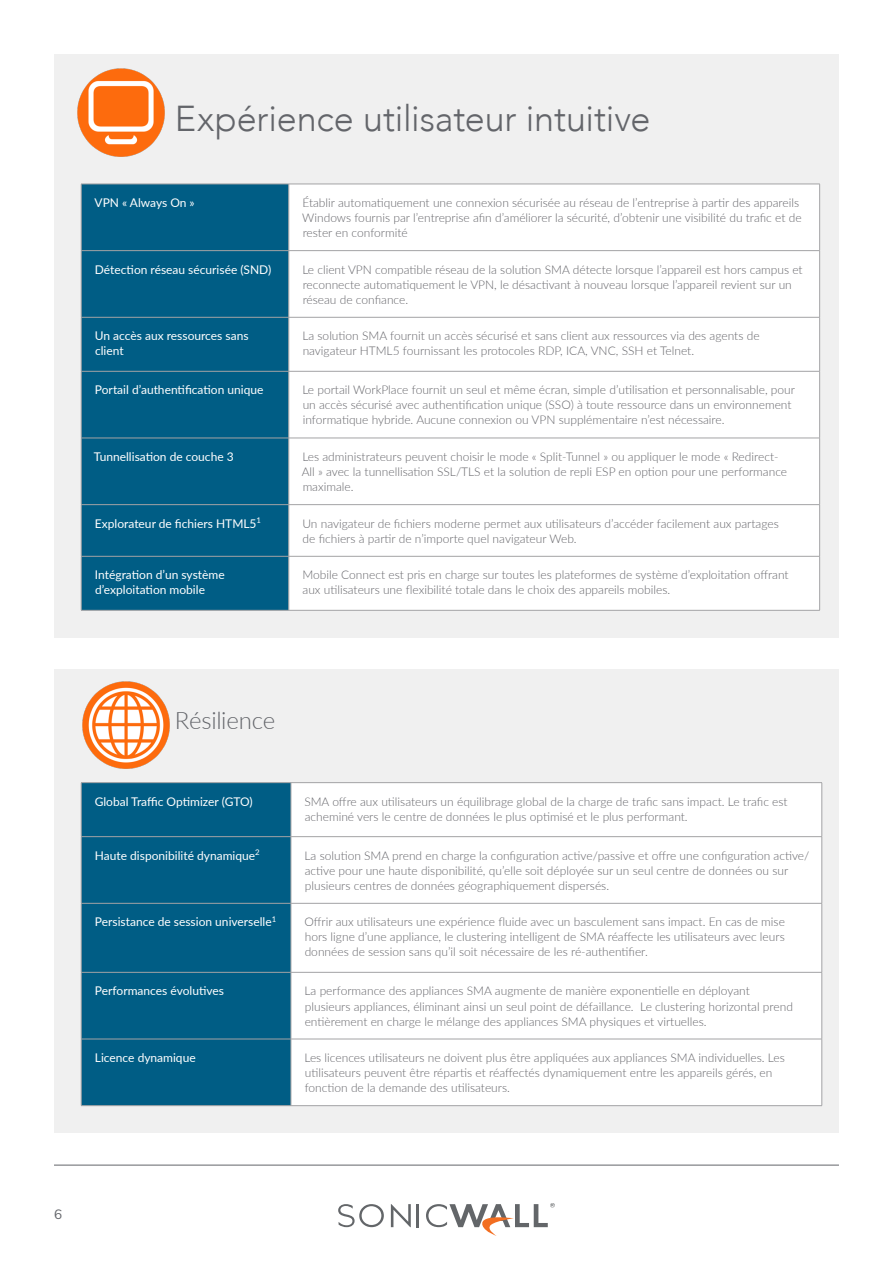
<style>
.page{position:relative;width:893px;height:1263px;background:#fff}
.page>*{position:absolute;margin:0;border:0;box-sizing:border-box;transform-origin:0 0}
.Headline_24{font:300 36px "Avenir";letter-spacing:-.005em;color:#63656a}
.Headline_24-2{font:300 24px "Lato";letter-spacing:-.015em;color:#63656a}
.t1{font:13.5px "Nunito Sans";color:#63656a}
.Table_Body_Copy{font:300 12px/15px "Lato";color:#65656a}
.Table_Header{font:12px/14.4px "Lato";color:#fff}
</style>
<div class="page">
<hr style="left:54px;top:1165px;width:785px;height:1px;background:#63656a">
<svg style="left:391px;top:1204px;width:20px;height:23px"></svg>
<hr style="left:417px;top:1204px;width:2px;height:23px;background:#636669">
<svg style="left:338px;top:1204px;width:46px;height:23px"></svg>
<svg style="left:426px;top:1203px;width:129px;height:33px"></svg>
<div style="left:54px;top:54px;width:785px;height:583px;background:#f0f0f0"></div>
<div style="left:82px;top:185px;width:207px;height:425px;background:#005d85"></div>
<div style="left:290px;top:185px;width:529px;height:424px;background:#fff"></div>
<hr style="left:81px;top:184px;width:1px;height:66px;background:#a3a3a5">
<hr style="left:81px;top:251px;width:1px;height:66px;background:#a3a3a5">
<hr style="left:81px;top:184px;width:208px;height:1px;background:#a3a3a5">
<hr style="left:289px;top:184px;width:1px;height:66px;background:#a3a3a5">
<hr style="left:289px;top:251px;width:1px;height:66px;background:#a3a3a5">
<hr style="left:289px;top:184px;width:531px;height:1px;background:#a3a3a5">
<hr style="left:819px;top:184px;width:1px;height:66px;background:#a3a3a5">
<hr style="left:819px;top:251px;width:1px;height:66px;background:#a3a3a5">
<hr style="left:81px;top:317px;width:1px;height:54px;background:#a3a3a5">
<hr style="left:81px;top:371px;width:1px;height:67px;background:#a3a3a5">
<hr style="left:81px;top:438px;width:1px;height:66px;background:#a3a3a5">
<hr style="left:81px;top:505px;width:1px;height:51px;background:#a3a3a5">
<hr style="left:81px;top:556px;width:1px;height:54px;background:#a3a3a5">
<hr style="left:81px;top:250px;width:208px;height:1px;background:#a3a3a5">
<hr style="left:289px;top:250px;width:531px;height:1px;background:#a3a3a5">
<hr style="left:81px;top:317px;width:208px;height:1px;background:#a3a3a5">
<hr style="left:289px;top:317px;width:531px;height:1px;background:#a3a3a5">
<hr style="left:289px;top:317px;width:1px;height:54px;background:#a3a3a5">
<hr style="left:819px;top:317px;width:1px;height:54px;background:#a3a3a5">
<hr style="left:289px;top:371px;width:1px;height:67px;background:#a3a3a5">
<hr style="left:819px;top:371px;width:1px;height:67px;background:#a3a3a5">
<hr style="left:289px;top:438px;width:1px;height:66px;background:#a3a3a5">
<hr style="left:819px;top:438px;width:1px;height:66px;background:#a3a3a5">
<hr style="left:289px;top:505px;width:1px;height:51px;background:#a3a3a5">
<hr style="left:819px;top:505px;width:1px;height:51px;background:#a3a3a5">
<hr style="left:289px;top:556px;width:1px;height:54px;background:#a3a3a5">
<hr style="left:819px;top:556px;width:1px;height:54px;background:#a3a3a5">
<hr style="left:81px;top:371px;width:208px;height:1px;background:#a3a3a5">
<hr style="left:289px;top:371px;width:531px;height:1px;background:#a3a3a5">
<hr style="left:81px;top:438px;width:208px;height:1px;background:#a3a3a5">
<hr style="left:289px;top:438px;width:531px;height:1px;background:#a3a3a5">
<hr style="left:81px;top:504px;width:208px;height:1px;background:#a3a3a5">
<hr style="left:289px;top:504px;width:531px;height:1px;background:#a3a3a5">
<hr style="left:81px;top:556px;width:208px;height:1px;background:#a3a3a5">
<hr style="left:289px;top:556px;width:531px;height:1px;background:#a3a3a5">
<hr style="left:81px;top:610px;width:208px;height:1px;background:#a3a3a5">
<hr style="left:289px;top:610px;width:531px;height:1px;background:#a3a3a5">
<img style="left:77px;top:68px;width:88px;height:89px">
<div style="left:54px;top:669px;width:785px;height:464px;background:#f0f0f0"></div>
<div style="left:82px;top:783px;width:209px;height:322px;background:#005d85"></div>
<div style="left:292px;top:784px;width:529px;height:321px;background:#fff"></div>
<hr style="left:81px;top:783px;width:1px;height:53px;background:#a3a3a5">
<hr style="left:81px;top:782px;width:210px;height:1px;background:#a3a3a5">
<hr style="left:291px;top:783px;width:1px;height:53px;background:#a3a3a5">
<hr style="left:291px;top:782px;width:531px;height:1px;background:#a3a3a5">
<hr style="left:821px;top:783px;width:1px;height:53px;background:#a3a3a5">
<hr style="left:81px;top:837px;width:1px;height:66px;background:#a3a3a5">
<hr style="left:81px;top:903px;width:1px;height:69px;background:#a3a3a5">
<hr style="left:81px;top:972px;width:1px;height:67px;background:#a3a3a5">
<hr style="left:81px;top:1039px;width:1px;height:66px;background:#a3a3a5">
<hr style="left:81px;top:836px;width:210px;height:1px;background:#a3a3a5">
<hr style="left:291px;top:836px;width:531px;height:1px;background:#a3a3a5">
<hr style="left:291px;top:837px;width:1px;height:66px;background:#a3a3a5">
<hr style="left:821px;top:837px;width:1px;height:66px;background:#a3a3a5">
<hr style="left:291px;top:903px;width:1px;height:69px;background:#a3a3a5">
<hr style="left:821px;top:903px;width:1px;height:69px;background:#a3a3a5">
<hr style="left:291px;top:972px;width:1px;height:67px;background:#a3a3a5">
<hr style="left:821px;top:972px;width:1px;height:67px;background:#a3a3a5">
<hr style="left:291px;top:1039px;width:1px;height:66px;background:#a3a3a5">
<hr style="left:821px;top:1039px;width:1px;height:66px;background:#a3a3a5">
<hr style="left:81px;top:903px;width:210px;height:1px;background:#a3a3a5">
<hr style="left:291px;top:903px;width:531px;height:1px;background:#a3a3a5">
<hr style="left:81px;top:972px;width:210px;height:1px;background:#a3a3a5">
<hr style="left:291px;top:972px;width:531px;height:1px;background:#a3a3a5">
<hr style="left:81px;top:1039px;width:210px;height:1px;background:#a3a3a5">
<hr style="left:291px;top:1039px;width:531px;height:1px;background:#a3a3a5">
<hr style="left:81px;top:1105px;width:210px;height:1px;background:#a3a3a5">
<hr style="left:291px;top:1105px;width:531px;height:1px;background:#a3a3a5">
<img style="left:82px;top:681px;width:88px;height:88px">
<p class="Headline_24" style="left:175px;top:97px;width:477px">Expérience utilisateur intuitive</p>
<p class="Table_Header" style="left:95px;top:195px;width:102px">VPN « Always On »</p>
<p class="Table_Body_Copy" style="left:302px;top:195px;width:501px">Établir automatiquement une connexion sécurisée au réseau de l’entreprise à partir des appareils<br>Windows fournis par l’entreprise afin d’améliorer la sécurité, d’obtenir une visibilité du trafic et de rester en conformité</p>
<p class="Table_Header" style="left:95px;top:262px;width:178px">Détection réseau sécurisée (SND)</p>
<p class="Table_Body_Copy" style="left:302px;top:262px;width:502px">Le client VPN compatible réseau de la solution SMA détecte lorsque l’appareil est hors campus et reconnecte automatiquement le VPN, le désactivant à nouveau lorsque l’appareil revient sur un réseau de confiance.</p>
<p class="Table_Header" style="left:95px;top:328px;width:155px">Un accès aux ressources sans client</p>
<p class="Table_Body_Copy" style="left:302px;top:328px;width:459px">La solution SMA fournit un accès sécurisé et sans client aux ressources via des agents de navigateur HTML5 fournissant les protocoles RDP, ICA, VNC, SSH et Telnet.</p>
<p class="Table_Header" style="left:95px;top:382px;width:170px">Portail d’authentification unique</p>
<p class="Table_Body_Copy" style="left:302px;top:382px;width:494px">Le portail WorkPlace fournit un seul et même écran, simple d’utilisation et personnalisable, pour un accès sécurisé avec authentification unique (SSO) à toute ressource dans un environnement informatique hybride. Aucune connexion ou VPN supplémentaire n’est nécessaire.</p>
<p class="Table_Header" style="left:94px;top:449px;width:141px">Tunnellisation de couche 3</p>
<p class="Table_Body_Copy" style="left:302px;top:449px;width:487px">Les administrateurs peuvent choisir le mode « Split-Tunnel » ou appliquer le mode « Redirect-<br>All » avec la tunnellisation SSL/TLS et la solution de repli ESP en option pour une performance maximale.</p>
<p class="Table_Header" style="left:95px;top:516px;width:168px">Explorateur de fichiers HTML5<sup>1</sup></p>
<p class="Table_Body_Copy" style="left:302px;top:515px;width:478px">Un navigateur de fichiers moderne permet aux utilisateurs d’accéder facilement aux partages de fichiers à partir de n’importe quel navigateur Web.</p>
<p class="Table_Header" style="left:95px;top:567px;width:131px">Intégration d’un système d’exploitation mobile</p>
<p class="Table_Body_Copy" style="left:302px;top:567px;width:488px">Mobile Connect est pris en charge sur toutes les plateformes de système d’exploitation offrant aux utilisateurs une flexibilité totale dans le choix des appareils mobiles.</p>
<p class="Headline_24-2" style="left:175px;top:704px;width:102px">Résilience</p>
<p class="Table_Header" style="left:95px;top:794px;width:160px">Global Traffic Optimizer (GTO)</p>
<p class="Table_Body_Copy" style="left:304px;top:793px;width:485px">SMA offre aux utilisateurs un équilibrage global de la charge de trafic sans impact. Le trafic est acheminé vers le centre de données le plus optimisé et le plus performant.</p>
<p class="Table_Header" style="left:95px;top:848px;width:166px">Haute disponibilité dynamique<sup>2</sup></p>
<p class="Table_Body_Copy" style="left:305px;top:847px;width:506px">La solution SMA prend en charge la configuration active/passive et offre une configuration active/ active pour une haute disponibilité, qu’elle soit déployée sur un seul centre de données ou sur plusieurs centres de données géographiquement dispersés.</p>
<p class="Table_Header" style="left:95px;top:914px;width:183px">Persistance de session universelle<sup>1</sup></p>
<p class="Table_Body_Copy" style="left:304px;top:914px;width:482px;text-align:justify">Offrir aux utilisateurs une expérience fluide avec un basculement sans impact. En cas de mise hors ligne d’une appliance, le clustering intelligent de SMA réaffecte les utilisateurs avec leurs données de session sans qu’il soit nécessaire de les ré-authentifier.</p>
<p class="Table_Header" style="left:95px;top:983px;width:131px">Performances évolutives</p>
<p class="Table_Body_Copy" style="left:305px;top:983px;width:490px">La performance des appliances SMA augmente de manière exponentielle en déployant plusieurs appliances, éliminant ainsi un seul point de défaillance. Le clustering horizontal prend entièrement en charge le mélange des appliances SMA physiques et virtuelles.</p>
<p class="Table_Header" style="left:95px;top:1050px;width:102px">Licence dynamique</p>
<p class="Table_Body_Copy" style="left:305px;top:1050px;width:482px">Les licences utilisateurs ne doivent plus être appliquées aux appliances SMA individuelles. Les utilisateurs peuvent être répartis et réaffectés dynamiquement entre les appareils gérés, en fonction de la demande des utilisateurs.</p>
<p class="t1" style="left:54px;top:1204px;width:10px">6</p>
</div>
